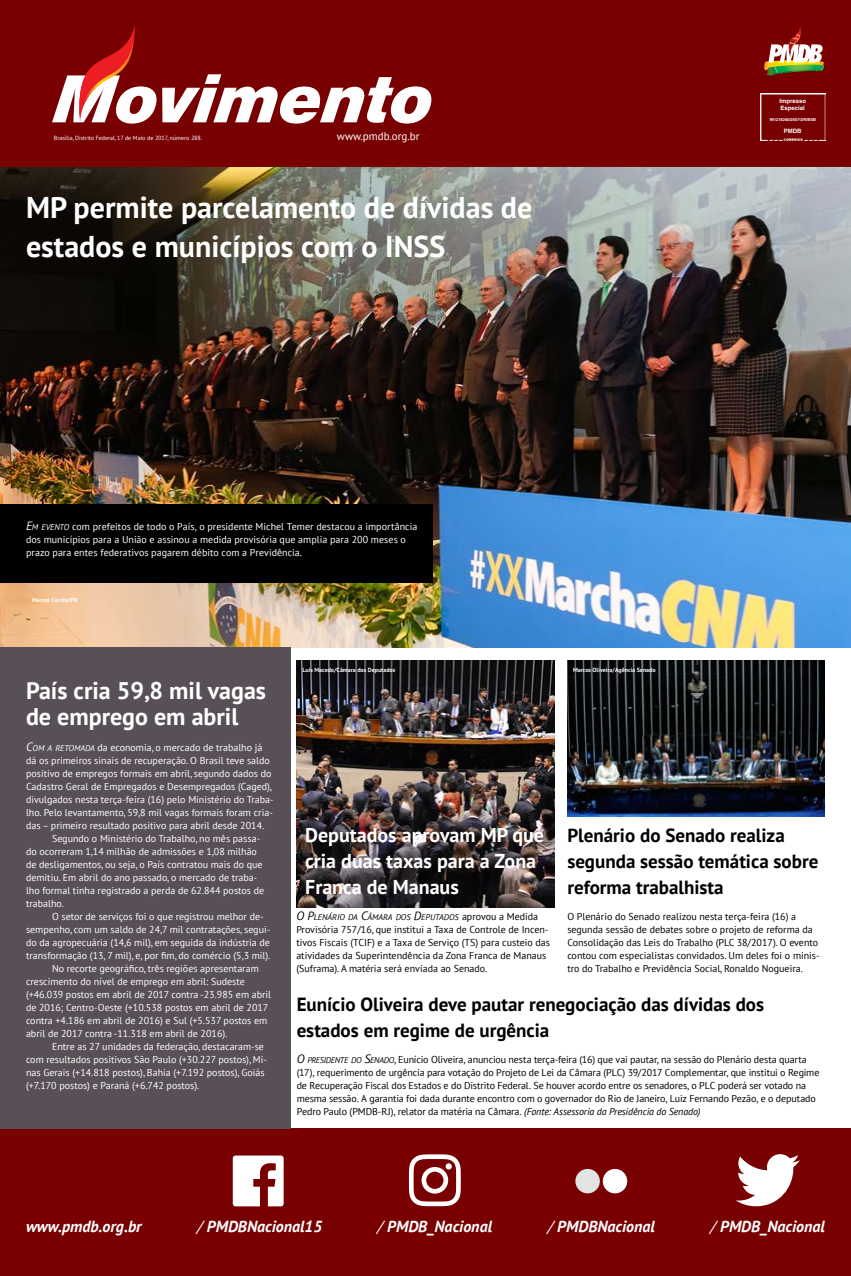
<style>
.page{position:relative;width:851px;height:1276px;background:#fff}
.page>*{position:absolute;margin:0;border:0;box-sizing:border-box;transform-origin:0 0}
.t1{font:700 30px/39px "PT Sans";color:#fff}
.t2{font:700 24px/26px "PT Sans";color:#fff}
.t3{font:700 20px/26px "PT Sans";color:#fff}
.t4{font:700 19px/26px "PT Sans";color:#000}
.t5{font:italic 700 16px "PT Sans";color:#fff}
.t6{font:11px "PT Sans";color:#fff}
.t7{font:10px/13px "PT Sans";color:#fff}
.t8{font:10px/13px "PT Sans";color:#000}
.t9{font:italic 8.4px "PT Sans";color:#000}
.t10{font:700 6px "PT Sans";color:#fff}
.t11{font:6px "PT Sans";color:#fff}
.t12{font:700 6px/7.2px "Helvetica LT Std";color:#fff}
.t13{font:700 4px "Helvetica LT Std";color:#fff}
.s1{font-style:italic;font-size:12px}
.s2{font-style:italic;font-size:8.4px}
.s3{font-size:12px}
.s4{font-style:normal;font-size:10px}
.s5{font-style:italic}
.s6{font-weight:400}
</style>
<div class="page">
<img style="left:296px;top:660px;width:258px;height:247px">
<img style="left:0;top:166px;width:850px;height:481px">
<div style="left:0;top:0;width:850px;height:166px;background:#790000"></div>
<div style="left:0;top:1128px;width:850px;height:148px;background:#790000"></div>
<img style="left:760px;top:94px;width:65px;height:46px">
<svg style="left:52px;top:26px;width:380px;height:98px"></svg>
<img style="left:764px;top:61px;width:60px;height:8px">
<img style="left:767px;top:64px;width:57px;height:11px">
<svg style="left:768px;top:44px;width:54px;height:19px"></svg>
<img style="left:786px;top:44px;width:15px;height:14px">
<img style="left:787px;top:27px;width:14px;height:29px">
<div style="left:0;top:504px;width:432px;height:78px;background:#000"></div>
<svg style="left:736px;top:1154px;width:63px;height:52px"></svg>
<svg style="left:233px;top:1155px;width:50px;height:51px"></svg>
<svg style="left:409px;top:1154px;width:51px;height:52px"></svg>
<div style="left:445px;top:1163px;width:7px;height:6px;background:#fff;border-radius:50%"></div>
<div style="left:575px;top:1169px;width:24px;height:24px;background:#e2e3e4;border-radius:50%"></div>
<div style="left:602px;top:1169px;width:25px;height:24px;background:#fff;border-radius:50%"></div>
<div style="left:0;top:647px;width:290px;height:481px;background:#585056"></div>
<img style="left:567px;top:660px;width:257px;height:156px">
<p class="t11" style="left:54px;top:134px;width:150px">Brasília, Distrito Federal, 17 de Maio de 2017, número 288.</p>
<p class="t6" style="left:337px;top:129px;width:84px">www.pmdb.org.br</p>
<h1 class="t1" style="left:26px;top:187px;width:508px">MP permite parcelamento de dívidas de estados e municípios com o INSS</h1>
<p class="t7" style="left:26px;top:520px;width:393px"><span class="s1">E</span><span class="s2">M EVENTO</span> com prefeitos de todo o País, o presidente Michel Temer destacou a importância dos municípios para a União e assinou a medida provisória que amplia para 200 meses o prazo para entes federativos pagarem débito com a Previdência.</p>
<p class="t10" style="left:32px;top:596px;width:47px">Marcos Corrêa/PR</p>
<h2 class="t2" style="left:26px;top:677px;width:241px">País cria 59,8 mil vagas de emprego em abril</h2>
<p class="t10" style="left:302px;top:665px;width:94px">Luis Macedo/Câmara dos Deputados</p>
<p class="t10" style="left:573px;top:665px;width:84px">Marcos Oliveira/Agência Senado</p>
<p class="t12" style="left:779px;top:97px;width:28px">Impresso<br>Especial</p>
<p class="t13" style="left:769px;top:118px;width:48px">991218260/2007-DR/BSB</p>
<p class="t12" style="left:783px;top:127px;width:19px">PMDB</p>
<p class="t7" style="left:26px;top:741px;width:238px"><span class="s1">C</span><span class="s2">OM A RETOMADA</span> da economia, o mercado de trabalho já</p>
<p class="t7" style="left:26px;top:754px;width:245px">dá os primeiros sinais de recuperação. O Brasil teve saldo</p>
<p class="t7" style="left:26px;top:767px;width:247px">positivo de empregos formais em abril, segundo dados do</p>
<p class="t7" style="left:26px;top:780px;width:247px">Cadastro Geral de Empregados e Desempregados (Caged),</p>
<p class="t7" style="left:26px;top:793px;width:249px">divulgados nesta terça-feira (16) pelo Ministério do Traba-</p>
<p class="t7" style="left:26px;top:806px;width:248px">lho. Pelo levantamento, 59,8 mil vagas formais foram cria-</p>
<p class="t7" style="left:26px;top:819px;width:240px">das – primeiro resultado positivo para abril desde 2014.</p>
<p class="t7" style="left:52px;top:832px;width:210px">Segundo o Ministério do Trabalho, no mês passa-</p>
<p class="t7" style="left:26px;top:845px;width:232px">do ocorreram 1,14 milhão de admissões e 1,08 milhão</p>
<p class="t7" style="left:26px;top:858px;width:238px">de desligamentos, ou seja, o País contratou mais do que</p>
<p class="t7" style="left:26px;top:871px;width:233px">demitiu. Em abril do ano passado, o mercado de traba-</p>
<p class="t7" style="left:26px;top:884px;width:240px">lho formal tinha registrado a perda de 62.844 postos de</p>
<p class="t7" style="left:26px;top:897px;width:39px">trabalho.</p>
<p class="t7" style="left:52px;top:910px;width:213px">O setor de serviços foi o que registrou melhor de-</p>
<p class="t7" style="left:26px;top:923px;width:246px">sempenho, com um saldo de 24,7 mil contratações, segui-</p>
<p class="t7" style="left:26px;top:936px;width:245px">do da agropecuária (14,6 mil), em seguida da indústria de</p>
<p class="t7" style="left:26px;top:949px;width:246px">transformação (13, 7 mil), e, por fim, do comércio (5,3 mil).</p>
<p class="t7" style="left:52px;top:962px;width:208px">No recorte geográfico, três regiões apresentaram</p>
<p class="t7" style="left:26px;top:975px;width:220px">crescimento do nível de emprego em abril: Sudeste</p>
<p class="t7" style="left:26px;top:988px;width:246px">(+46.039 postos em abril de 2017 contra -23.985 em abril</p>
<p class="t7" style="left:26px;top:1001px;width:244px">de 2016; Centro-Oeste (+10.538 postos em abril de 2017</p>
<p class="t7" style="left:26px;top:1014px;width:243px">contra +4.186 em abril de 2016) e Sul (+5.537 postos em</p>
<p class="t7" style="left:26px;top:1027px;width:203px">abril de 2017 contra -11.318 em abril de 2016).</p>
<p class="t7" style="left:52px;top:1040px;width:213px">Entre as 27 unidades da federação, destacaram-se</p>
<p class="t7" style="left:26px;top:1053px;width:242px">com resultados positivos São Paulo (+30.227 postos), Mi-</p>
<p class="t7" style="left:26px;top:1066px;width:240px">nas Gerais (+14.818 postos), Bahia (+7.192 postos), Goiás</p>
<p class="t7" style="left:26px;top:1079px;width:175px">(+7.170 postos) e Paraná (+6.742 postos).</p>
<h3 class="t3" style="left:305px;top:822px;width:240px">Deputados aprovam MP que cria duas taxas para a Zona<br>Franca de Manaus</h3>
<p class="t9" style="left:296px;top:912px;width:243px"><span class="s3">O P</span>LENÁRIO DA <span class="s3">C</span>ÂMARA DOS <span class="s3">D</span>EPUTADOS <span class="s4">aprovou a Medida</span></p>
<p class="t8" style="left:296px;top:923px;width:255px">Provisória 757/16, que institui a Taxa de Controle de Incen&shy;tivos Fiscais (TCIF) e a Taxa de Serviço (TS) para custeio das atividades da Superintendência da Zona Franca de Manaus (Suframa). A matéria será enviada ao Senado.</p>
<h3 class="t4" style="left:567px;top:822px;width:252px">Plenário do Senado realiza segunda sessão temática sobre reforma trabalhista</h3>
<p class="t8" style="left:567px;top:910px;width:254px">O Plenário do Senado realizou nesta terça-feira (16) a segunda sessão de debates sobre o projeto de reforma da Consolidação das Leis do Trabalho (PLC 38/2017). O evento contou com especialistas convidados. Um deles foi o minis&shy;tro do Trabalho e Previdência Social, Ronaldo Nogueira.</p>
<h3 class="t4" style="left:296px;top:991px;width:469px">Eunício Oliveira deve pautar renegociação das dívidas dos estados em regime de urgência</h3>
<p class="t8" style="left:296px;top:1053px;width:524px"><span class="s1">O</span> <span class="s2">PRESIDENTE DO</span> <span class="s1">S</span><span class="s2">ENADO</span>, Eunício Oliveira, anunciou nesta terça-feira (16) que vai pautar, na sessão do Plenário desta quarta (17), requerimento de urgência para votação do Projeto de Lei da Câmara (PLC) 39/2017 Complementar, que institui o Regime de Recuperação Fiscal dos Estados e do Distrito Federal. Se houver acordo entre os senadores, o PLC poderá ser votado na mesma sessão. A garantia foi dada durante encontro com o governador do Rio de Janeiro, Luiz Fernando Pezão, e o deputado Pedro Paulo (PMDB-RJ), relator da matéria na Câmara. <span class="s5">(Fonte: Assessoria da Presidência do Senado)</span></p>
<h3 class="t5" style="left:26px;top:1216px;width:117px">www.pmdb.org.br</h3>
<h3 class="t5" style="left:197px;top:1216px;width:126px"><span class="s6">/</span> PMDBNacional15</h3>
<h3 class="t5" style="left:377px;top:1216px;width:116px"><span class="s6">/</span> PMDB_Nacional</h3>
<h3 class="t5" style="left:547px;top:1216px;width:109px"><span class="s6">/</span> PMDBNacional</h3>
<h3 class="t5" style="left:710px;top:1216px;width:116px"><span class="s6">/</span> PMDB_Nacional</h3>
</div>
